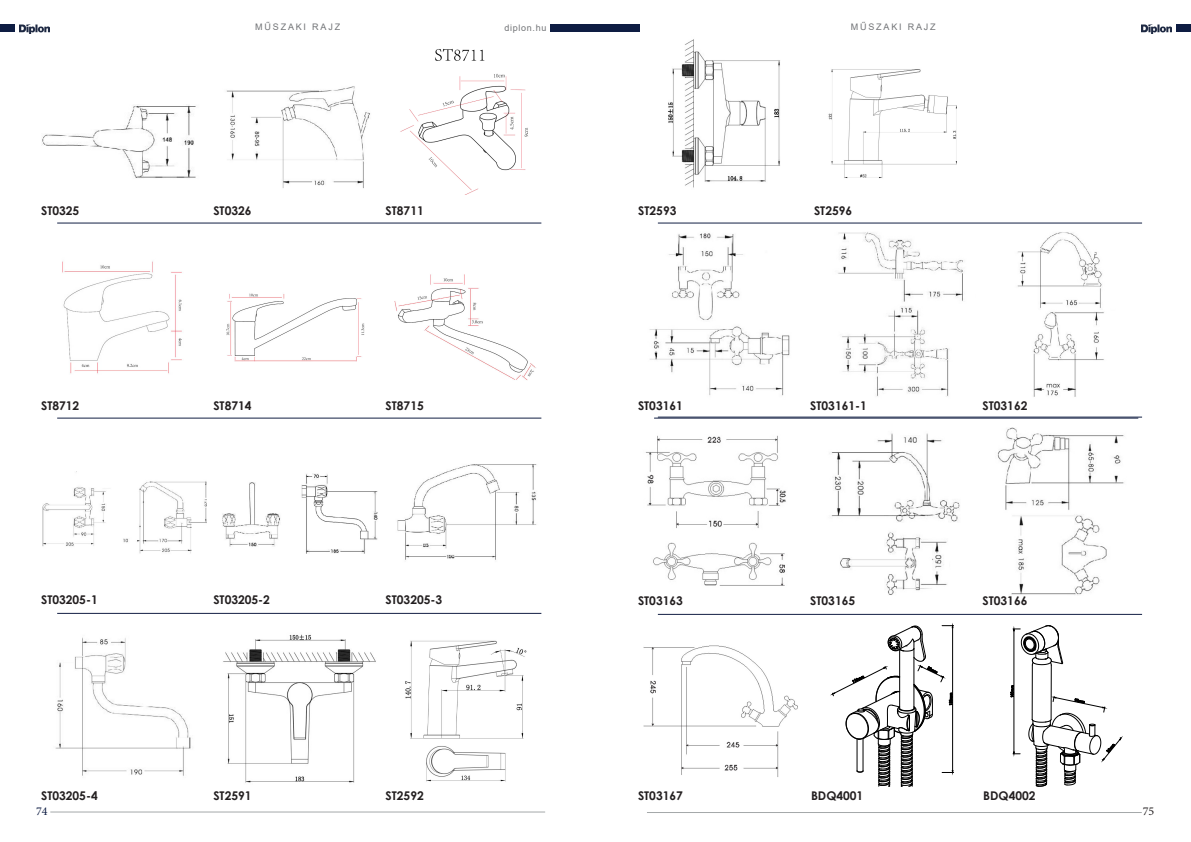
<style>
.page{position:relative;width:1191px;height:842px;background:#fff}
.page>*{position:absolute;margin:0;border:0;box-sizing:border-box;transform-origin:0 0}
.t1{font:700 12px "Century Gothic";color:#231f20}
.t2{font:12px "Minion Pro";color:#0e1d43}
.t3{font:12px "Minion Pro";color:#231f20}
.t4{font:9px "Arial";letter-spacing:.2em;color:#727477}
.t5{font:9px "Arial";letter-spacing:.075em;color:#727477}
</style>
<div class="page">
<img style="left:20px;top:24px;width:30px;height:10px">
<div style="left:0;top:25px;width:15px;height:7px;background:#0e1d43"></div>
<hr style="left:50px;top:811px;width:495px;height:1px;background:#a4a8a9">
<img style="left:1141px;top:24px;width:30px;height:10px">
<div style="left:1176px;top:25px;width:15px;height:7px;background:#0e1d43"></div>
<hr style="left:647px;top:812px;width:494px;height:1px;background:#a4a8a9">
<div style="left:550px;top:24px;width:45px;height:8px;background:#0e1d43"></div>
<div style="left:595px;top:24px;width:44px;height:8px;background:#0e1d43"></div>
<img style="left:42px;top:105px;width:154px;height:73px">
<hr style="left:57px;top:223px;width:484px;height:1px;background:#121f44">
<img style="left:226px;top:86px;width:144px;height:103px">
<img style="left:400px;top:48px;width:128px;height:146px">
<img style="left:62px;top:261px;width:120px;height:113px">
<hr style="left:57px;top:418px;width:484px;height:1px;background:#121f44">
<img style="left:226px;top:293px;width:139px;height:69px">
<img style="left:394px;top:274px;width:142px;height:106px">
<img style="left:649px;top:233px;width:141px;height:163px">
<hr style="left:654px;top:418px;width:484px;height:1px;background:#121f44">
<img style="left:838px;top:232px;width:125px;height:165px">
<img style="left:1017px;top:232px;width:87px;height:165px">
<img style="left:645px;top:435px;width:141px;height:151px">
<img style="left:831px;top:433px;width:129px;height:162px">
<img style="left:997px;top:427px;width:127px;height:168px">
<img style="left:643px;top:645px;width:155px;height:132px">
<hr style="left:658px;top:417px;width:484px;height:1px;background:#121f44">
<img style="left:223px;top:634px;width:153px;height:149px">
<img style="left:405px;top:640px;width:122px;height:142px">
<img style="left:668px;top:39px;width:112px;height:149px">
<hr style="left:658px;top:223px;width:484px;height:1px;background:#121f44">
<img style="left:828px;top:69px;width:129px;height:110px">
<img style="left:42px;top:471px;width:164px;height:83px">
<img style="left:222px;top:473px;width:156px;height:81px">
<hr style="left:658px;top:614px;width:484px;height:1px;background:#121f44">
<img style="left:397px;top:464px;width:140px;height:96px">
<img style="left:55px;top:637px;width:136px;height:139px">
<hr style="left:57px;top:613px;width:484px;height:1px;background:#121f44">
<svg style="left:832px;top:625px;width:121px;height:162px"></svg>
<hr style="left:1032px;top:665px;width:1px;height:54px;background:#000">
<hr style="left:1051px;top:665px;width:1px;height:54px;background:#000">
<hr style="left:1013px;top:631px;width:1px;height:121px;background:#000">
<svg style="left:1013px;top:751px;width:7px;height:4px"></svg>
<svg style="left:1010px;top:685px;width:4px;height:12px"></svg>
<svg style="left:1028px;top:696px;width:93px;height:91px"></svg>
<svg style="left:1013px;top:625px;width:50px;height:40px"></svg>
<p class="t1" style="left:41px;top:201px;width:40px">ST0325</p>
<p class="t4" style="left:255px;top:21px;width:86px">MŰSZAKI RAJZ</p>
<p class="t4" style="left:851px;top:21px;width:86px">MŰSZAKI RAJZ</p>
<p class="t5" style="left:504px;top:22px;width:43px">diplon.hu</p>
<p class="t1" style="left:213px;top:201px;width:40px">ST0326</p>
<p class="t1" style="left:386px;top:201px;width:40px">ST8711</p>
<p class="t1" style="left:638px;top:201px;width:40px">ST2593</p>
<p class="t1" style="left:814px;top:201px;width:40px">ST2596</p>
<p class="t1" style="left:41px;top:396px;width:40px">ST8712</p>
<p class="t1" style="left:213px;top:396px;width:40px">ST8714</p>
<p class="t1" style="left:386px;top:396px;width:40px">ST8715</p>
<p class="t1" style="left:638px;top:396px;width:46px">ST03161</p>
<p class="t1" style="left:810px;top:396px;width:58px">ST03161-1</p>
<p class="t1" style="left:982px;top:396px;width:46px">ST03162</p>
<p class="t1" style="left:41px;top:591px;width:58px">ST03205-1</p>
<p class="t1" style="left:213px;top:591px;width:58px">ST03205-2</p>
<p class="t1" style="left:386px;top:591px;width:58px">ST03205-3</p>
<p class="t1" style="left:638px;top:592px;width:46px">ST03163</p>
<p class="t1" style="left:810px;top:592px;width:46px">ST03165</p>
<p class="t1" style="left:982px;top:592px;width:46px">ST03166</p>
<p class="t1" style="left:41px;top:787px;width:58px">ST03205-4</p>
<p class="t1" style="left:811px;top:786px;width:54px">BDQ4001</p>
<p class="t1" style="left:983px;top:786px;width:54px">BDQ4002</p>
<p class="t1" style="left:213px;top:786px;width:40px">ST2591</p>
<p class="t1" style="left:386px;top:787px;width:40px">ST2592</p>
<p class="t1" style="left:638px;top:786px;width:46px">ST03167</p>
<p class="t2" style="left:36px;top:803px;width:13px">74</p>
<p class="t3" style="left:1142px;top:803px;width:13px">75</p>
</div>
